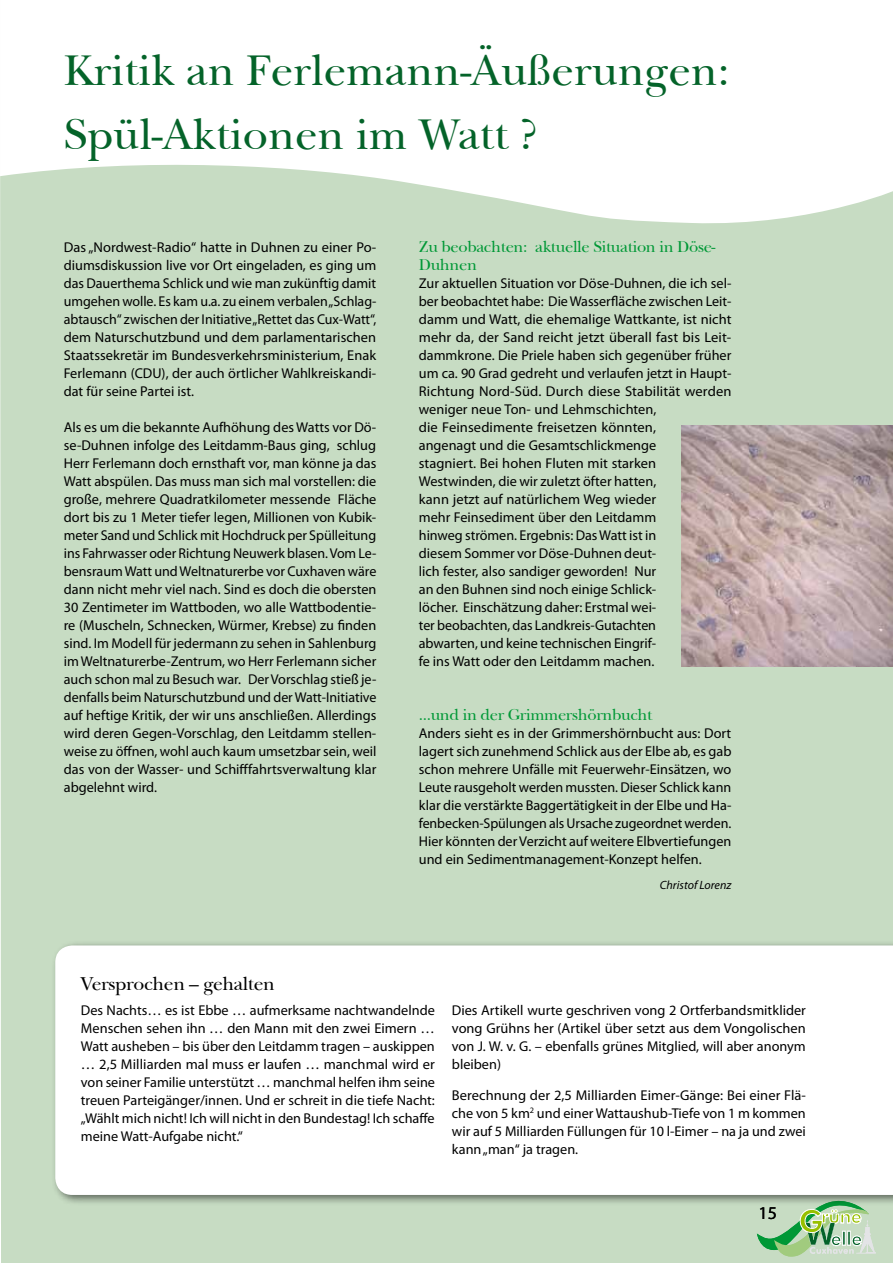
<style>
.page{position:relative;width:893px;height:1263px;background:#fff}
.page>*{position:absolute;margin:0;border:0;box-sizing:border-box;transform-origin:0 0}
.t1{font:45px/64.5px "Nebraska Plain";color:#046329}
.t2{font:19.5px "Nebraska Plain";letter-spacing:-.02em;color:#000}
.t3{font:18px "Myriad Pro";color:#000}
.t4{font:16.5px/18px "Nebraska Plain";letter-spacing:-.02em;color:#009836}
.t5{font:14.25px/18px "Myriad Pro";color:#000;text-align:justify}
.t6{font:italic 12px "Myriad Pro";color:#000}
</style>
<div class="page">
<div style="left:1px;top:227px;width:892px;height:1036px;background:#c7dcc3"></div>
<svg style="left:1px;top:165px;width:892px;height:62px;fill:#c7dcc3"></svg>
<img style="left:0;top:0;width:1px;height:1263px">
<svg style="left:757px;top:1206px;width:119px;height:50px;background:#a9cfa3"></svg>
<img style="left:682px;top:426px;width:211px;height:240px">
<div style="left:51px;top:940px;width:842px;height:266px;background:#000;opacity:.55"></div>
<svg style="left:55px;top:945px;width:838px;height:250px"></svg>
<h1 class="t1" style="left:64px;top:38px;width:667px">Kritik an Ferlemann-Äußerungen:<br>Spül-Aktionen im Watt ?</h1>
<p class="t5" style="left:64px;top:238px;width:314px">Das „Nordwest-Radio“ hatte in Duhnen zu einer Po&shy;diumsdiskussion live vor Ort eingeladen, es ging um das Dauerthema Schlick und wie man zukünftig damit umgehen wolle. Es kam u.a. zu einem verbalen „Schlag&shy;abtausch“ zwischen der Initiative „Rettet das Cux-Watt“, dem Naturschutzbund und dem parlamentarischen Staatssekretär im Bundesverkehrsministerium, Enak Ferlemann (CDU), der auch örtlicher Wahlkreiskandi&shy;dat für seine Partei ist.</p>
<p class="t5" style="left:64px;top:418px;width:314px">Als es um die bekannte Aufhöhung des Watts vor Dö&shy;se-Duhnen infolge des Leitdamm-Baus ging, schlug Herr Ferlemann doch ernsthaft vor, man könne ja das Watt abspülen. Das muss man sich mal vorstellen: die große, mehrere Quadratkilometer messende Fläche dort bis zu 1 Meter tiefer legen, Millionen von Kubik&shy;meter Sand und Schlick mit Hochdruck per Spülleitung ins Fahrwasser oder Richtung Neuwerk blasen. Vom Le&shy;bensraum Watt und Weltnaturerbe vor Cuxhaven wäre dann nicht mehr viel nach. Sind es doch die obersten 30 Zentimeter im Wattboden, wo alle Wattbodentie&shy;re (Muscheln, Schnecken, Würmer, Krebse) zu finden sind. Im Modell für jedermann zu sehen in Sahlenburg im Weltnaturerbe-Zentrum, wo Herr Ferlemann sicher auch schon mal zu Besuch war. Der Vorschlag stieß je&shy;denfalls beim Naturschutzbund und der Watt-Initiative auf heftige Kritik, der wir uns anschließen. Allerdings wird deren Gegen-Vorschlag, den Leitdamm stellen&shy;weise zu öffnen, wohl auch kaum umsetzbar sein, weil das von der Wasser- und Schifffahrtsverwaltung klar abgelehnt wird.</p>
<h2 class="t2" style="left:81px;top:972px;width:195px">Versprochen – gehalten</h2>
<p class="t4" style="left:419px;top:238px;width:298px">Zu beobachten: aktuelle Situation in Döse-<br>Duhnen</p>
<p class="t5" style="left:419px;top:274px;width:314px;text-align:left">Zur aktuellen Situation vor Döse-Duhnen, die ich sel&shy;ber beobachtet habe: Die Wasserfläche zwischen Leit&shy;damm und Watt, die ehemalige Wattkante, ist nicht mehr da, der Sand reicht jetzt überall fast bis Leit&shy;dammkrone. Die Priele haben sich gegenüber früher um ca. 90 Grad gedreht und verlaufen jetzt in Haupt-Richtung Nord-Süd. Durch diese Stabilität werden weniger neue Ton- und Lehmschichten,<br>die Feinsedimente freisetzen könnten,<br>angenagt und die Gesamtschlickmenge<br>stagniert. Bei hohen Fluten mit starken Westwinden, die wir zuletzt öfter hatten,<br>kann jetzt auf natürlichem Weg wieder<br>mehr Feinsediment über den Leitdamm<br>hinweg strömen. Ergebnis: Das Watt ist in<br>diesem Sommer vor Döse-Duhnen deut-<br>lich fester, also sandiger geworden! Nur<br>an den Buhnen sind noch einige Schlick-<br>löcher. Einschätzung daher: Erstmal wei-<br>ter beobachten, das Landkreis-Gutachten<br>abwarten, und keine technischen Eingrif-<br>fe ins Watt oder den Leitdamm machen.</p>
<p class="t4" style="left:419px;top:706px;width:235px">...und in der Grimmershörnbucht</p>
<p class="t5" style="left:419px;top:724px;width:314px">Anders sieht es in der Grimmershörnbucht aus: Dort lagert sich zunehmend Schlick aus der Elbe ab, es gab schon mehrere Unfälle mit Feuerwehr-Einsätzen, wo Leute rausgeholt werden mussten. Dieser Schlick kann klar die verstärkte Baggertätigkeit in der Elbe und Ha&shy;fenbecken-Spülungen als Ursache zugeordnet werden.<br>Hier könnten der Verzicht auf weitere Elbvertiefungen und ein Sedimentmanagement-Konzept helfen.</p>
<p class="t6" style="left:660px;top:877px;width:73px">Christof Lorenz</p>
<p class="t5" style="left:81px;top:1001px;width:356px">Des Nachts… es ist Ebbe … aufmerksame nachtwandelnde Menschen sehen ihn … den Mann mit den zwei Eimern … Watt ausheben – bis über den Leitdamm tragen – auskippen … 2,5 Milliarden mal muss er laufen … manchmal wird er von seiner Familie unterstützt … manchmal helfen ihm seine treuen Parteigänger/innen. Und er schreit in die tiefe Nacht: „Wählt mich nicht! Ich will nicht in den Bundestag! Ich schaffe meine Watt-Aufgabe nicht.“</p>
<p class="t5" style="left:452px;top:1001px;width:356px">Dies Artikell wurte geschriven vong 2 Ortferbandsmitklider vong Grühns her (Artikel über setzt aus dem Vongolischen von J. W. v. G. – ebenfalls grünes Mitglied, will aber anonym bleiben)</p>
<p class="t5" style="left:452px;top:1086px;width:356px">Berechnung der 2,5 Milliarden Eimer-Gänge: Bei einer Flä&shy;che von 5 km<sup>2</sup> und einer Wattaushub-Tiefe von 1 m kommen wir auf 5 Milliarden Füllungen für 10 l-Eimer – na ja und zwei kann „man“ ja tragen.</p>
<p class="t3" style="left:759px;top:1202px;width:20px">15</p>
</div>
